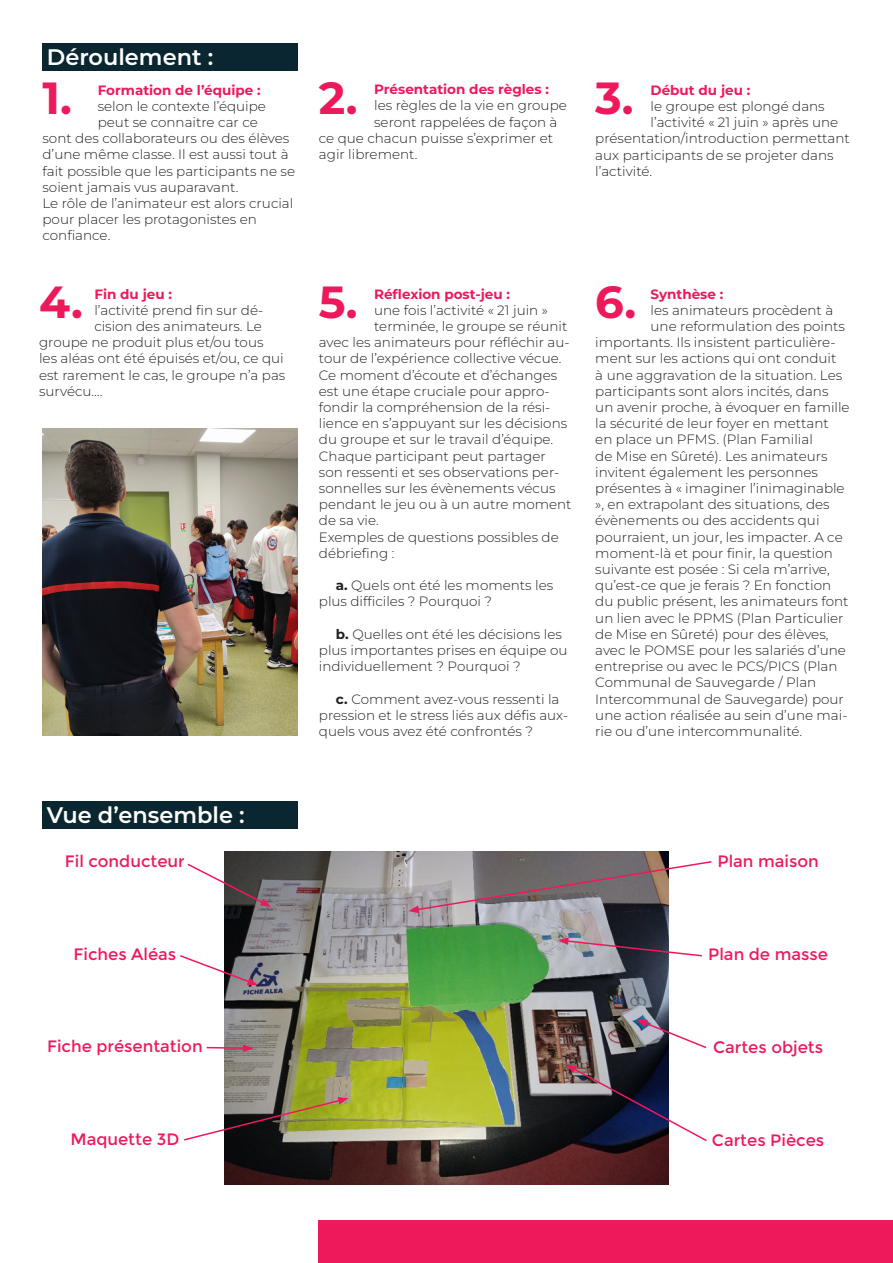
<style>
.page{position:relative;width:893px;height:1263px;background:#fff}
.page>*{position:absolute;margin:0;border:0;box-sizing:border-box;transform-origin:0 0}
.t1{font:700 45px "Montserrat";color:#ee195b}
.t2{font:600 22.5px "Montserrat";color:#fff}
.t3{font:16.5px "Montserrat";color:#ee195b}
.t4{font:300 13.5px/16.2px "Montserrat";color:#231f20}
.t5{font:700 13.5px "Montserrat";color:#ee195b}
.s1{font-weight:700}
</style>
<div class="page">
<div style="left:43px;top:43px;width:255px;height:28px;background:#0a2630"></div>
<div style="left:43px;top:801px;width:255px;height:28px;background:#0a2630"></div>
<img style="left:225px;top:851px;width:444px;height:333px">
<div style="left:319px;top:1220px;width:574px;height:43px;background:#ee195b"></div>
<svg style="left:187px;top:862px;width:84px;height:45px"></svg>
<svg style="left:180px;top:954px;width:78px;height:31px"></svg>
<svg style="left:206px;top:1044px;width:47px;height:8px"></svg>
<svg style="left:408px;top:860px;width:304px;height:53px;background:#978d90"></svg>
<svg style="left:184px;top:1097px;width:165px;height:45px"></svg>
<svg style="left:558px;top:937px;width:144px;height:20px"></svg>
<svg style="left:637px;top:1019px;width:70px;height:30px"></svg>
<svg style="left:566px;top:1064px;width:141px;height:79px"></svg>
<img style="left:43px;top:428px;width:255px;height:307px">
<p class="t2" style="left:47px;top:41px;width:168px">Déroulement :</p>
<p class="t1" style="left:319px;top:66px;width:40px">2.</p>
<p class="t5" style="left:651px;top:80px;width:101px">Début du jeu :</p>
<p class="t1" style="left:43px;top:66px;width:31px">1.</p>
<p class="t5" style="left:374px;top:80px;width:176px">Présentation des règles :</p>
<p class="t1" style="left:595px;top:66px;width:40px">3.</p>
<p class="t5" style="left:98px;top:80px;width:164px">Formation de l’équipe :</p>
<p class="t4" style="left:98px;top:97px;width:170px">selon le contexte l’équipe</p>
<p class="t4" style="left:98px;top:114px;width:161px">peut se connaitre car ce</p>
<p class="t4" style="left:43px;top:130px;width:248px">sont des collaborateurs ou des élèves</p>
<p class="t4" style="left:43px;top:146px;width:248px">d’une même classe. Il est aussi tout à</p>
<p class="t4" style="left:43px;top:162px;width:254px">fait possible que les participants ne se</p>
<p class="t4" style="left:43px;top:178px;width:197px">soient jamais vus auparavant.</p>
<p class="t4" style="left:43px;top:195px;width:252px">Le rôle de l’animateur est alors crucial</p>
<p class="t4" style="left:43px;top:211px;width:216px">pour placer les protagonistes en</p>
<p class="t4" style="left:43px;top:227px;width:69px">confiance.</p>
<p class="t4" style="left:374px;top:97px;width:194px">les règles de la vie en groupe</p>
<p class="t4" style="left:374px;top:113px;width:185px">seront rappelées de façon à</p>
<p class="t4" style="left:319px;top:130px;width:236px">ce que chacun puisse s’exprimer et</p>
<p class="t4" style="left:319px;top:146px;width:100px">agir librement.</p>
<p class="t4" style="left:651px;top:98px;width:176px">le groupe est plongé dans</p>
<p class="t4" style="left:651px;top:114px;width:189px">l’activité « 21 juin » après une</p>
<p class="t4" style="left:595px;top:130px;width:256px">présentation/introduction permettant</p>
<p class="t4" style="left:595px;top:146px;width:240px">aux participants de se projeter dans</p>
<p class="t4" style="left:595px;top:162px;width:58px">l’activité.</p>
<p class="t1" style="left:595px;top:270px;width:42px">6.</p>
<p class="t1" style="left:39px;top:270px;width:45px">4.</p>
<p class="t5" style="left:374px;top:284px;width:137px">Réflexion post-jeu :</p>
<p class="t1" style="left:319px;top:270px;width:40px">5.</p>
<p class="t5" style="left:651px;top:284px;width:74px">Synthèse :</p>
<p class="t5" style="left:94px;top:284px;width:79px">Fin du jeu :</p>
<p class="t4" style="left:94px;top:301px;width:170px">l’activité prend fin sur dé-</p>
<p class="t4" style="left:94px;top:318px;width:169px">cision des animateurs. Le</p>
<p class="t4" style="left:39px;top:334px;width:226px">groupe ne produit plus et/ou tous</p>
<p class="t4" style="left:39px;top:350px;width:246px">les aléas ont été épuisés et/ou, ce qui</p>
<p class="t4" style="left:39px;top:366px;width:248px">est rarement le cas, le groupe n’a pas</p>
<p class="t4" style="left:39px;top:382px;width:65px">survécu….</p>
<p class="t4" style="left:374px;top:301px;width:175px">une fois l’activité « 21 juin »</p>
<p class="t4" style="left:374px;top:318px;width:195px">terminée, le groupe se réunit</p>
<p class="t4" style="left:319px;top:334px;width:252px">avec les animateurs pour réfléchir au-</p>
<p class="t4" style="left:319px;top:350px;width:244px">tour de l’expérience collective vécue.</p>
<p class="t4" style="left:319px;top:366px;width:240px">Ce moment d’écoute et d’échanges</p>
<p class="t4" style="left:319px;top:382px;width:232px">est une étape cruciale pour appro-</p>
<p class="t4" style="left:319px;top:399px;width:233px">fondir la compréhension de la rési-</p>
<p class="t4" style="left:319px;top:415px;width:250px">lience en s’appuyant sur les décisions</p>
<p class="t4" style="left:319px;top:431px;width:236px">du groupe et sur le travail d’équipe.</p>
<p class="t4" style="left:319px;top:447px;width:228px">Chaque participant peut partager</p>
<p class="t4" style="left:319px;top:463px;width:242px">son ressenti et ses observations per-</p>
<p class="t4" style="left:319px;top:480px;width:238px">sonnelles sur les évènements vécus</p>
<p class="t4" style="left:319px;top:496px;width:254px">pendant le jeu ou à un autre moment</p>
<p class="t4" style="left:319px;top:512px;width:61px">de sa vie.</p>
<p class="t4" style="left:319px;top:528px;width:241px">Exemples de questions possibles de débriefing :</p>
<p class="t4" style="left:319px;top:577px;width:236px;text-indent:17px"><span class="s1">a.</span> Quels ont été les moments les plus difficiles ? Pourquoi ?</p>
<p class="t4" style="left:319px;top:625px;width:250px;text-indent:17px"><span class="s1">b.</span> Quelles ont été les décisions les plus importantes prises en équipe ou individuellement ? Pourquoi ?</p>
<p class="t4" style="left:319px;top:690px;width:251px;text-indent:17px"><span class="s1">c.</span> Comment avez-vous ressenti la pression et le stress liés aux défis aux&shy;quels vous avez été confrontés ?</p>
<p class="t4" style="left:651px;top:301px;width:184px">les animateurs procèdent à</p>
<p class="t4" style="left:651px;top:318px;width:196px">une reformulation des points</p>
<p class="t4" style="left:595px;top:334px;width:242px">importants. Ils insistent particulière-</p>
<p class="t4" style="left:595px;top:350px;width:243px">ment sur les actions qui ont conduit</p>
<p class="t4" style="left:595px;top:366px;width:248px">à une aggravation de la situation. Les</p>
<p class="t4" style="left:595px;top:382px;width:235px">participants sont alors incités, dans</p>
<p class="t4" style="left:595px;top:399px;width:256px">un avenir proche, à évoquer en famille</p>
<p class="t4" style="left:595px;top:415px;width:235px">la sécurité de leur foyer en mettant</p>
<p class="t4" style="left:595px;top:431px;width:219px">en place un PFMS. (Plan Familial</p>
<p class="t4" style="left:595px;top:447px;width:234px">de Mise en Sûreté). Les animateurs</p>
<p class="t4" style="left:595px;top:463px;width:224px">invitent également les personnes</p>
<p class="t4" style="left:595px;top:480px;width:251px">présentes à « imaginer l’inimaginable</p>
<p class="t4" style="left:595px;top:496px;width:236px">», en extrapolant des situations, des</p>
<p class="t4" style="left:595px;top:512px;width:226px">évènements ou des accidents qui</p>
<p class="t4" style="left:595px;top:528px;width:249px">pourraient, un jour, les impacter. A ce</p>
<p class="t4" style="left:595px;top:544px;width:239px">moment-là et pour finir, la question</p>
<p class="t4" style="left:595px;top:561px;width:236px">suivante est posée : Si cela m’arrive,</p>
<p class="t4" style="left:595px;top:577px;width:237px">qu’est-ce que je ferais ? En fonction</p>
<p class="t4" style="left:595px;top:593px;width:255px">du public présent, les animateurs font</p>
<p class="t4" style="left:595px;top:609px;width:250px">un lien avec le PPMS (Plan Particulier</p>
<p class="t4" style="left:595px;top:625px;width:235px">de Mise en Sûreté) pour des élèves,</p>
<p class="t4" style="left:595px;top:642px;width:252px">avec le POMSE pour les salariés d’une</p>
<p class="t4" style="left:595px;top:658px;width:244px">entreprise ou avec le PCS/PICS (Plan</p>
<p class="t4" style="left:595px;top:674px;width:222px">Communal de Sauvegarde / Plan</p>
<p class="t4" style="left:595px;top:690px;width:250px">Intercommunal de Sauvegarde) pour</p>
<p class="t4" style="left:595px;top:706px;width:254px">une action réalisée au sein d’une mai-</p>
<p class="t4" style="left:595px;top:723px;width:208px">rie ou d’une intercommunalité.</p>
<p class="t2" style="left:47px;top:799px;width:199px">Vue d’ensemble :</p>
<p class="t3" style="left:65px;top:852px;width:121px">Fil conducteur</p>
<p class="t3" style="left:717px;top:852px;width:103px">Plan maison</p>
<p class="t3" style="left:74px;top:944px;width:104px">Fiches Aléas</p>
<p class="t3" style="left:47px;top:1037px;width:157px">Fiche présentation</p>
<p class="t3" style="left:708px;top:945px;width:121px">Plan de masse</p>
<p class="t3" style="left:713px;top:1038px;width:112px">Cartes objets</p>
<p class="t3" style="left:71px;top:1129px;width:110px">Maquette 3D</p>
<p class="t3" style="left:712px;top:1131px;width:114px">Cartes Pièces</p>
</div>
